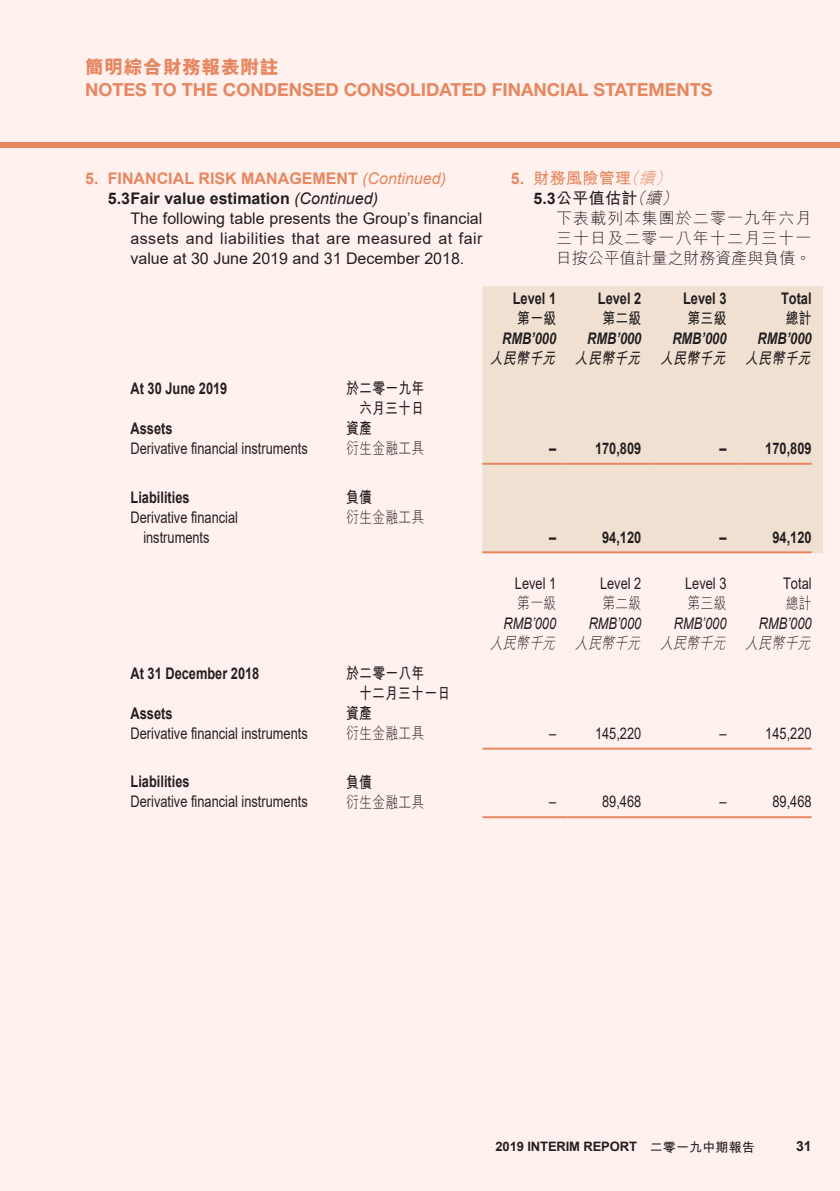
<style>
.page{position:relative;width:840px;height:1191px;background:#fff}
.page>*{position:absolute;margin:0;border:0;box-sizing:border-box;transform-origin:0 0}
.t1{font:800 19px "M Hei HK";letter-spacing:.02em;color:#e78761}
.t2{font:700 18px "Helvetica Neue LT Std";color:#e78761}
.t3{font:16px/20px "Arial";color:#231f20;scale:.8 1}
.t4{font:16px/20px "Arial";color:#231f20;text-align:justify}
.t5{font:700 16px "Arial";color:#231f20;scale:.8 1}
.t6{font:700 16px/20px "Arial";color:#e78761}
.t7{font:700 16px/20px "M Hei HK";letter-spacing:.02em;color:#231f20;text-align:right;scale:.8 1}
.t8{font:300 16px "M Hei HK";letter-spacing:.02em;color:#231f20;scale:.8 1}
.t9{font:300 16px "M Hei HK";letter-spacing:.065em;color:#231f20}
.t10{font:italic 700 16px "Arial";color:#231f20;scale:.8 1}
.t11{font:italic 16px "Arial";color:#231f20;scale:.8 1}
.t12{font:italic 700 16px "M Hei HK";color:#231f20;scale:.8 1}
.t13{font:italic 300 16px "M Hei HK";color:#231f20;scale:.8 1}
.t14{font:300 16px "M Hei HK";letter-spacing:-.005em;color:#231f20}
.t15{font:700 16px "M Hei HK";letter-spacing:.02em;color:#e78761}
.t16{font:700 16px "M Hei HK";letter-spacing:.02em;color:#231f20}
.t17{font:700 14px "Arial";color:#231f20}
.t18{font:700 13px "Arial";letter-spacing:-.01em;color:#231f20}
.s1{font-weight:400;font-style:italic}
.s2{color:#231f20}
.s3{font-weight:400;font-style:italic;color:#231f20}
.s4{font-family:"Arial"}
.s5{font-weight:300;font-style:italic}
.s6{font-family:"M Hei HK"}
</style>
<div class="page">
<div style="left:0;top:0;width:839px;height:1191px;background:#fff2ee"></div>
<div style="left:0;top:142px;width:839px;height:5px;background:#e78761"></div>
<div style="left:482px;top:286px;width:340px;height:267px;background:#f0e0d1"></div>
<hr style="left:482px;top:463px;width:85px;height:2px;background:#e78761">
<hr style="left:567px;top:463px;width:85px;height:2px;background:#e78761">
<hr style="left:652px;top:463px;width:85px;height:2px;background:#e78761">
<hr style="left:737px;top:463px;width:74px;height:2px;background:#e78761">
<hr style="left:482px;top:551px;width:85px;height:2px;background:#e78761">
<hr style="left:567px;top:551px;width:85px;height:2px;background:#e78761">
<hr style="left:652px;top:551px;width:85px;height:2px;background:#e78761">
<hr style="left:737px;top:551px;width:74px;height:2px;background:#e78761">
<hr style="left:482px;top:747px;width:85px;height:2px;background:#e78761">
<hr style="left:567px;top:747px;width:85px;height:2px;background:#e78761">
<hr style="left:652px;top:747px;width:85px;height:2px;background:#e78761">
<hr style="left:737px;top:747px;width:74px;height:2px;background:#e78761">
<hr style="left:482px;top:816px;width:85px;height:2px;background:#e78761">
<hr style="left:567px;top:816px;width:85px;height:2px;background:#e78761">
<hr style="left:652px;top:816px;width:85px;height:2px;background:#e78761">
<hr style="left:737px;top:816px;width:74px;height:2px;background:#e78761">
<p class="t1" style="left:85px;top:57px;width:195px">簡明綜合財務報表附註</p>
<p class="t2" style="left:85px;top:78px;width:628px">NOTES TO THE CONDENSED CONSOLIDATED FINANCIAL STATEMENTS</p>
<p class="t6" style="left:108px;top:168px;width:339px;text-indent:-23px">5. FINANCIAL RISK MANAGEMENT <span class="s1">(Continued)<br></span><span class="s2">5.3Fair value estimation</span> <span class="s3">(Continued)</span></p>
<p class="t4" style="left:130px;top:208px;width:353px">The following table presents the Group’s financial assets and liabilities that are measured at fair value at 30 June 2019 and 31 December 2018.</p>
<p class="t15" style="left:510px;top:167px;width:165px"><span class="s4">5.</span> 財務風險管理<span class="s5">（續）</span></p>
<p class="t16" style="left:533px;top:187px;width:149px"><span class="s4">5.3</span>公平值估計<span class="s5">（續）</span></p>
<p class="t9" style="left:556px;top:210px;width:257px">下表載列本集團於二零一九年六月</p>
<p class="t9" style="left:555px;top:230px;width:257px">三十日及二零一八年十二月三十一</p>
<p class="t14" style="left:555px;top:250px;width:257px">日按公平值計量之財務資產與負債。</p>
<p class="t5" style="left:512px;top:287px;width:56px">Level 1</p>
<p class="t5" style="left:597px;top:287px;width:56px">Level 2</p>
<p class="t5" style="left:682px;top:287px;width:56px">Level 3</p>
<p class="t5" style="left:780px;top:287px;width:40px">Total</p>
<p class="t7" style="left:517px;top:307px;width:50px">第一級</p>
<p class="t7" style="left:602px;top:307px;width:50px">第二級</p>
<p class="t7" style="left:687px;top:307px;width:50px">第三級</p>
<p class="t7" style="left:785px;top:307px;width:34px">總計</p>
<p class="t10" style="left:502px;top:327px;width:69px">RMB’000</p>
<p class="t10" style="left:587px;top:327px;width:69px">RMB’000</p>
<p class="t10" style="left:672px;top:327px;width:69px">RMB’000</p>
<p class="t10" style="left:757px;top:327px;width:69px">RMB’000</p>
<p class="t12" style="left:489px;top:347px;width:407px">人民幣千元 人民幣千元 人民幣千元 人民幣千元</p>
<p class="t5" style="left:130px;top:377px;width:122px">At 30 June 2019</p>
<p class="t7" style="left:346px;top:377px;width:99px">於二零一九年六月三十日</p>
<p class="t5" style="left:130px;top:417px;width:54px">Assets</p>
<p class="t7" style="left:346px;top:417px;width:34px">資產</p>
<p class="t3" style="left:130px;top:438px;width:223px">Derivative financial instruments</p>
<p class="t8" style="left:346px;top:440px;width:99px">衍生金融工具</p>
<p class="t5" style="left:548px;top:437px;width:10px">–</p>
<p class="t5" style="left:594px;top:437px;width:59px">170,809</p>
<p class="t5" style="left:719px;top:437px;width:10px">–</p>
<p class="t5" style="left:764px;top:437px;width:59px">170,809</p>
<p class="t5" style="left:130px;top:485px;width:75px">Liabilities</p>
<p class="t7" style="left:346px;top:485px;width:34px">負債</p>
<p class="t3" style="left:143px;top:507px;width:120px;text-indent:-13px">Derivative financial instruments</p>
<p class="t8" style="left:346px;top:508px;width:99px">衍生金融工具</p>
<p class="t5" style="left:548px;top:525px;width:10px">–</p>
<p class="t5" style="left:601px;top:525px;width:50px">94,120</p>
<p class="t5" style="left:719px;top:525px;width:10px">–</p>
<p class="t5" style="left:772px;top:525px;width:50px">94,120</p>
<p class="t3" style="left:514px;top:573px;width:53px">Level 1</p>
<p class="t3" style="left:599px;top:573px;width:53px">Level 2</p>
<p class="t3" style="left:684px;top:573px;width:53px">Level 3</p>
<p class="t3" style="left:782px;top:573px;width:37px">Total</p>
<p class="t8" style="left:517px;top:595px;width:50px">第一級</p>
<p class="t8" style="left:602px;top:595px;width:50px">第二級</p>
<p class="t8" style="left:687px;top:595px;width:50px">第三級</p>
<p class="t8" style="left:785px;top:595px;width:34px">總計</p>
<p class="t11" style="left:503px;top:613px;width:67px">RMB’000</p>
<p class="t11" style="left:588px;top:613px;width:67px">RMB’000</p>
<p class="t11" style="left:673px;top:613px;width:67px">RMB’000</p>
<p class="t11" style="left:758px;top:613px;width:67px">RMB’000</p>
<p class="t13" style="left:489px;top:635px;width:406px">人民幣千元 人民幣千元 人民幣千元 人民幣千元</p>
<p class="t5" style="left:130px;top:662px;width:162px">At 31 December 2018</p>
<p class="t7" style="left:359px;top:662px;width:115px;text-align:left;text-indent:-13px">於二零一八年<br>十二月三十一日</p>
<p class="t5" style="left:130px;top:702px;width:54px">Assets</p>
<p class="t7" style="left:346px;top:702px;width:34px">資產</p>
<p class="t3" style="left:130px;top:723px;width:223px">Derivative financial instruments</p>
<p class="t8" style="left:346px;top:725px;width:99px">衍生金融工具</p>
<p class="t3" style="left:548px;top:723px;width:10px">–</p>
<p class="t3" style="left:594px;top:723px;width:59px">145,220</p>
<p class="t3" style="left:719px;top:723px;width:10px">–</p>
<p class="t3" style="left:764px;top:723px;width:59px">145,220</p>
<p class="t5" style="left:130px;top:770px;width:75px">Liabilities</p>
<p class="t7" style="left:346px;top:770px;width:34px">負債</p>
<p class="t3" style="left:130px;top:791px;width:223px">Derivative financial instruments</p>
<p class="t8" style="left:346px;top:793px;width:99px">衍生金融工具</p>
<p class="t3" style="left:548px;top:791px;width:10px">–</p>
<p class="t3" style="left:601px;top:791px;width:50px">89,468</p>
<p class="t3" style="left:719px;top:791px;width:10px">–</p>
<p class="t3" style="left:772px;top:791px;width:50px">89,468</p>
<p class="t18" style="left:495px;top:1137px;width:261px">2019 INTERIM REPORT <span class="s6">二零一九中期報告</span></p>
<p class="t17" style="left:795px;top:1136px;width:17px">31</p>
</div>
